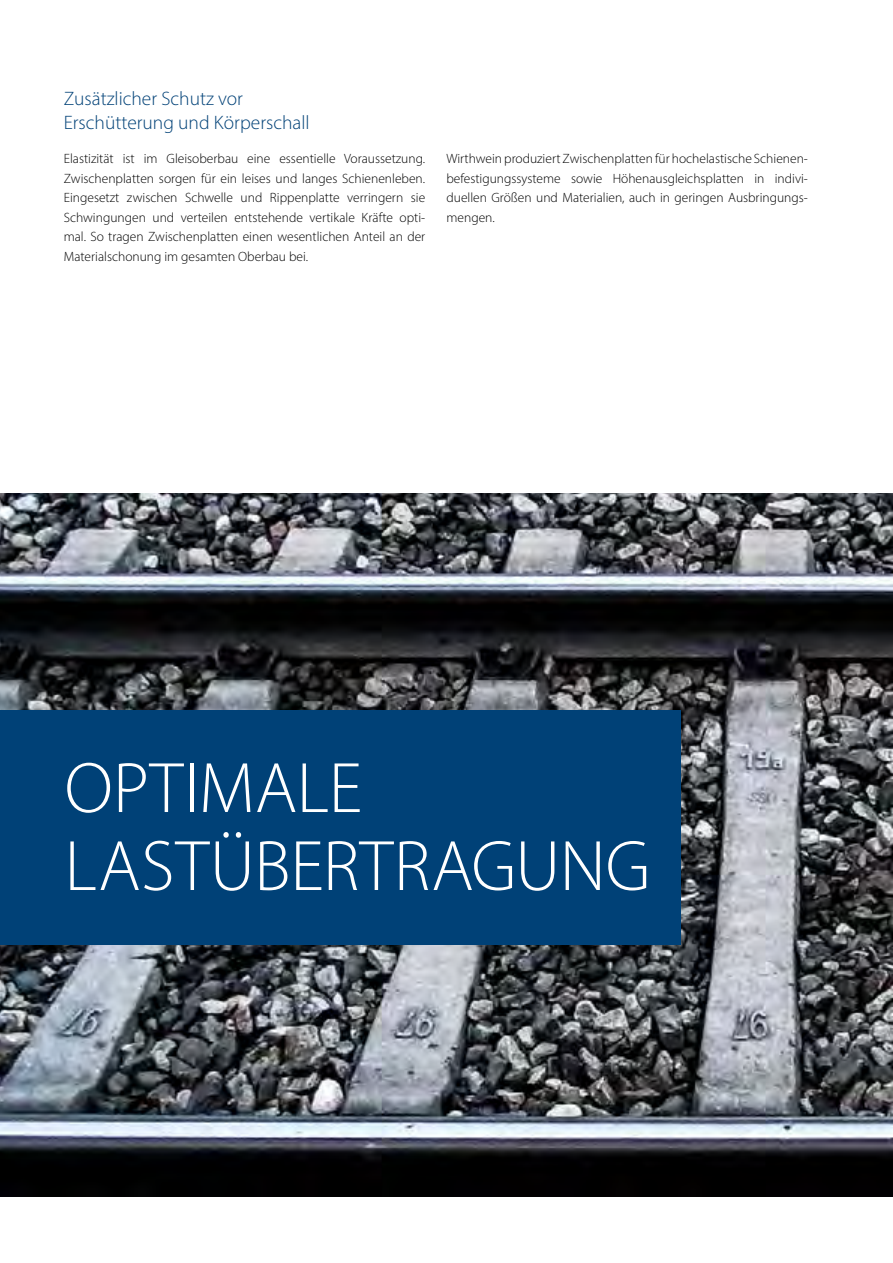
<style>
.page{position:relative;width:893px;height:1263px;background:#fff}
.page>*{position:absolute;margin:0;border:0;box-sizing:border-box;transform-origin:0 0}
.t1{font:300 72px/78px "Myriad Pro";color:#fff}
.t2{font:300 19.5px/24px "Myriad Pro";color:#004177}
.t3{font:300 13.5px/19.5px "Myriad Pro";color:#000;text-align:justify}
</style>
<div class="page">
<img style="left:0;top:494px;width:893px;height:703px">
<div style="left:0;top:710px;width:680px;height:234px;background:#004177"></div>
<h2 class="t2" style="left:64px;top:86px;width:247px">Zusätzlicher Schutz vor<br>Erschütterung und Körperschall</h2>
<p class="t3" style="left:64px;top:149px;width:363px">Elastizität ist im Gleisoberbau eine essentielle Voraussetzung.<br>Zwischenplatten sorgen für ein leises und langes Schienenleben.<br>Eingesetzt zwischen Schwelle und Rippenplatte verringern sie Schwingungen und verteilen entstehende vertikale Kräfte opti&shy;mal. So tragen Zwischenplatten einen wesentlichen Anteil an der Materialschonung im gesamten Oberbau bei.</p>
<p class="t3" style="left:446px;top:149px;width:363px">Wirthwein produziert Zwischenplatten für hochelastische Schienen&shy;befestigungssysteme sowie Höhenausgleichsplatten in indivi&shy;duellen Größen und Materialien, auch in geringen Ausbringungs&shy;mengen.</p>
<h1 class="t1" style="left:64px;top:748px;width:587px">OPTIMALE<br>LASTÜBERTRAGUNG</h1>
</div>
